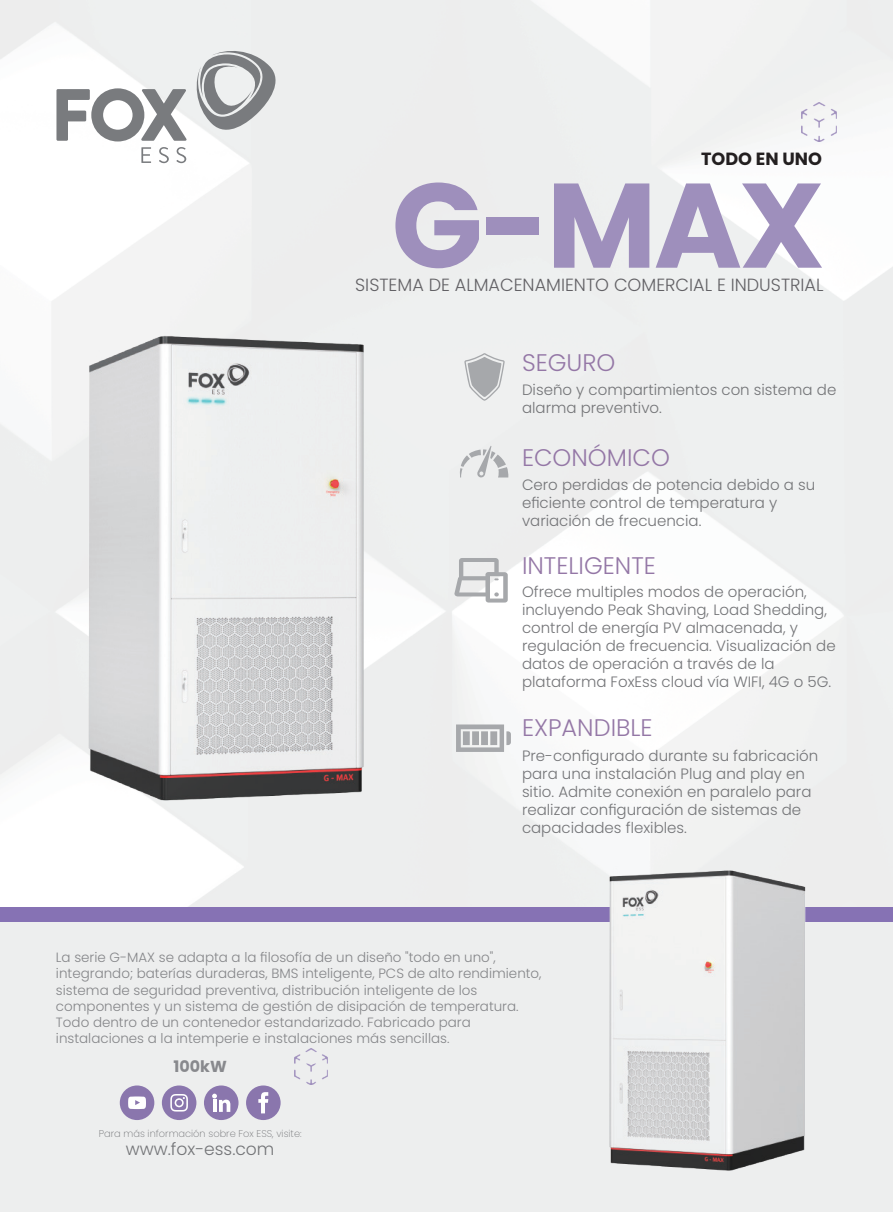
<style>
.page{position:relative;width:893px;height:1212px;background:#fff}
.page>*{position:absolute;margin:0;border:0;box-sizing:border-box;transform-origin:0 0}
.t1{font:700 120px "Poppins";color:#9e8fbc}
.t2{font:300 24px "Poppins";color:#9477a6}
.t3{font:300 17.7px "Poppins";color:#626165}
.t4{font:700 17.7px "Poppins";color:#231f20}
.t5{font:300 17.1px "Poppins";color:#737477}
.t6{font:700 15.9px "Poppins";color:#88898d}
.t7{font:300 15px/18px "Poppins";color:#737477}
.t8{font:300 13.5px/16.2px "Poppins";color:#858689}
.t9{font:200 9.75px "Poppins";color:#737477}
</style>
<div class="page">
<div style="left:0;top:914px;width:893px;height:298px;background:#edeeee"></div>
<div style="left:0;top:907px;width:893px;height:14px;background:#8672b4"></div>
<img style="left:295px;top:1048px;width:33px;height:37px">
<div style="left:204px;top:1085px;width:35px;height:35px;background:#8a76ad;border-radius:50%"></div>
<svg style="left:212px;top:1093px;width:18px;height:19px"></svg>
<div style="left:120px;top:1085px;width:34px;height:35px;background:#8a76ad;border-radius:50%"></div>
<svg style="left:128px;top:1096px;width:18px;height:13px"></svg>
<div style="left:246px;top:1085px;width:35px;height:35px;background:#8a76ad;border-radius:50%"></div>
<svg style="left:258px;top:1092px;width:10px;height:21px"></svg>
<div style="left:162px;top:1085px;width:34px;height:35px;background:#8a76ad;border-radius:50%"></div>
<svg style="left:170px;top:1094px;width:18px;height:17px"></svg>
<img style="left:802px;top:103px;width:35px;height:38px">
<svg style="left:459px;top:445px;width:49px;height:33px;background:#d8dada"></svg>
<svg style="left:454px;top:558px;width:54px;height:44px;background:#d3d4d5"></svg>
<svg style="left:456px;top:724px;width:55px;height:28px"></svg>
<svg style="left:464px;top:353px;width:41px;height:48px"></svg>
<svg style="left:56px;top:88px;width:131px;height:53px"></svg>
<svg style="left:141px;top:147px;width:10px;height:16px"></svg>
<svg style="left:159px;top:147px;width:10px;height:16px"></svg>
<svg style="left:176px;top:147px;width:10px;height:16px"></svg>
<svg style="left:194px;top:48px;width:90px;height:91px;background:#c4c6c7"></svg>
<img style="left:74px;top:311px;width:308px;height:516px">
<img style="left:589px;top:850px;width:237px;height:321px">
<p class="t4" style="left:701px;top:149px;width:122px">TODO EN UNO</p>
<h1 class="t1" style="left:391px;top:156px;width:435px">G-MAX</h1>
<p class="t3" style="left:355px;top:275px;width:470px">SISTEMA DE ALMACENAMIENTO COMERCIAL E INDUSTRIAL</p>
<h2 class="t2" style="left:522px;top:348px;width:95px">SEGURO</h2>
<p class="t7" style="left:522px;top:381px;width:316px">Diseño y compartimientos con sistema de alarma preventivo.</p>
<h2 class="t2" style="left:522px;top:444px;width:149px">ECONÓMICO</h2>
<p class="t7" style="left:522px;top:475px;width:295px">Cero perdidas de potencia debido a su eficiente control de temperatura y variación de frecuencia.</p>
<h2 class="t2" style="left:522px;top:551px;width:135px">INTELIGENTE</h2>
<p class="t7" style="left:522px;top:583px;width:315px">Ofrece multiples modos de operación, incluyendo Peak Shaving, Load Shedding, control de energía PV almacenada, y regulación de frecuencia. Visualización de datos de operación a través de la plataforma FoxEss cloud vía WIFI, 4G o 5G.</p>
<h2 class="t2" style="left:522px;top:714px;width:132px">EXPANDIBLE</h2>
<p class="t7" style="left:522px;top:747px;width:298px">Pre-configurado durante su fabricación para una instalación Plug and play en sitio. Admite conexión en paralelo para realizar configuración de sistemas de capacidades flexibles.</p>
<p class="t8" style="left:56px;top:949px;width:487px">La serie G-MAX se adapta a la filosofía de un diseño "todo en uno", integrando; baterías duraderas, BMS inteligente, PCS de alto rendimiento, sistema de seguridad preventiva, distribución inteligente de los componentes y un sistema de gestión de disipación de temperatura.<br>Todo dentro de un contenedor estandarizado. Fabricado para instalaciones a la intemperie e instalaciones más sencillas.</p>
<p class="t6" style="left:174px;top:1057px;width:55px">100kW</p>
<p class="t9" style="left:99px;top:1128px;width:204px">Para más información sobre Fox ESS, visite:</p>
<p class="t5" style="left:126px;top:1139px;width:150px">www.fox-ess.com</p>
</div>
